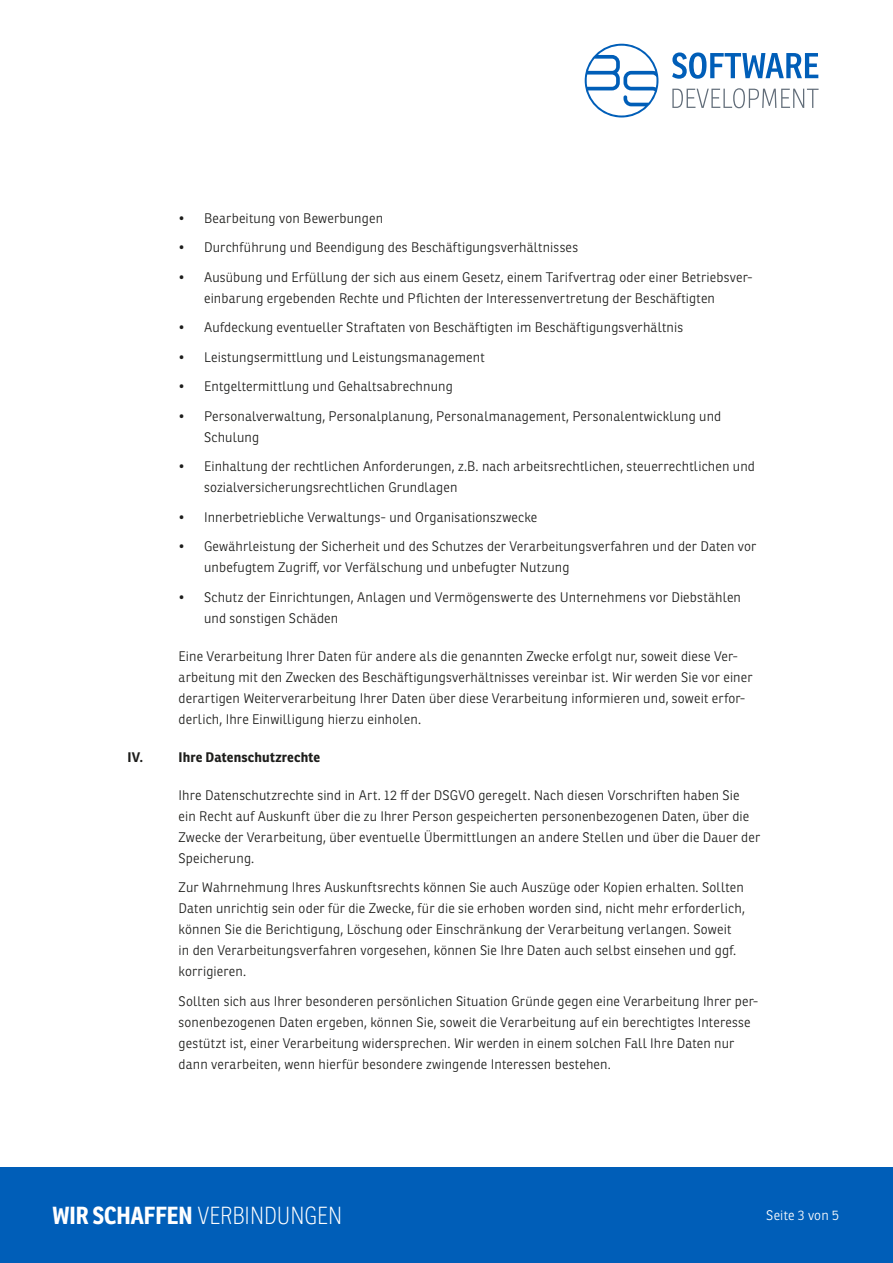
<style>
.page{position:relative;width:893px;height:1263px;background:#fff}
.page>*{position:absolute;margin:0;border:0;box-sizing:border-box;transform-origin:0 0}
.t1{font:100 24px "Ronnia Cond";color:#fff}
.t2{font:300 13.5px/21px "Ronnia";letter-spacing:.01em;color:#1d1d1b}
.t3{font:700 13.5px "Ronnia";letter-spacing:.01em;color:#1d1d1b}
.t4{font:300 13.5px "Ronnia";letter-spacing:.01em;color:#fff}
.s1{font-weight:700}
</style>
<div class="page">
<div style="left:0;top:1167px;width:893px;height:96px;background:#005eb8"></div>
<svg style="left:672px;top:88px;width:147px;height:20px"></svg>
<svg style="left:672px;top:52px;width:146px;height:27px"></svg>
<svg style="left:585px;top:44px;width:73px;height:73px"></svg>
<p class="t2" style="left:179px;top:207px;width:206px">• Bearbeitung von Bewerbungen</p>
<p class="t2" style="left:179px;top:237px;width:401px">• Durchführung und Beendigung des Beschäftigungsverhältnisses</p>
<p class="t2" style="left:204px;top:266px;width:550px;text-indent:-26px">• Ausübung und Erfüllung der sich aus einem Gesetz, einem Tarifvertrag oder einer Betriebsver&shy;einbarung ergebenden Rechte und Pflichten der Interessenvertretung der Beschäftigten</p>
<p class="t2" style="left:179px;top:317px;width:506px">• Aufdeckung eventueller Straftaten von Beschäftigten im Beschäftigungsverhältnis</p>
<p class="t2" style="left:179px;top:346px;width:308px">• Leistungsermittlung und Leistungsmanagement</p>
<p class="t2" style="left:179px;top:376px;width:276px">• Entgeltermittlung und Gehaltsabrechnung</p>
<p class="t2" style="left:204px;top:405px;width:519px;text-indent:-26px">• Personalverwaltung, Personalplanung, Personalmanagement, Personalentwicklung und<br>Schulung</p>
<p class="t2" style="left:204px;top:456px;width:552px;text-indent:-26px">• Einhaltung der rechtlichen Anforderungen, z.B. nach arbeitsrechtlichen, steuerrechtlichen und sozialversicherungsrechtlichen Grundlagen</p>
<p class="t2" style="left:179px;top:506px;width:360px">• Innerbetriebliche Verwaltungs- und Organisationszwecke</p>
<p class="t2" style="left:204px;top:536px;width:554px;text-indent:-26px">• Gewährleistung der Sicherheit und des Schutzes der Verarbeitungsverfahren und der Daten vor unbefugtem Zugriff, vor Verfälschung und unbefugter Nutzung</p>
<p class="t2" style="left:204px;top:586px;width:538px;text-indent:-26px">• Schutz der Einrichtungen, Anlagen und Vermögenswerte des Unternehmens vor Diebstählen und sonstigen Schäden</p>
<p class="t2" style="left:179px;top:645px;width:576px">Eine Verarbeitung Ihrer Daten für andere als die genannten Zwecke erfolgt nur, soweit diese Ver&shy;arbeitung mit den Zwecken des Beschäftigungsverhältnisses vereinbar ist. Wir werden Sie vor einer derartigen Weiterverarbeitung Ihrer Daten über diese Verarbeitung informieren und, soweit erfor&shy;derlich, Ihre Einwilligung hierzu einholen.</p>
<p class="t3" style="left:128px;top:748px;width:17px">IV.</p>
<p class="t3" style="left:179px;top:748px;width:143px">Ihre Datenschutzrechte</p>
<p class="t2" style="left:179px;top:784px;width:583px">Ihre Datenschutzrechte sind in Art. 12 ff der DSGVO geregelt. Nach diesen Vorschriften haben Sie ein Recht auf Auskunft über die zu Ihrer Person gespeicherten personenbezogenen Daten, über die Zwecke der Verarbeitung, über eventuelle Übermittlungen an andere Stellen und über die Dauer der Speicherung.</p>
<p class="t2" style="left:179px;top:877px;width:568px">Zur Wahrnehmung Ihres Auskunftsrechts können Sie auch Auszüge oder Kopien erhalten. Sollten Daten unrichtig sein oder für die Zwecke, für die sie erhoben worden sind, nicht mehr erforderlich, können Sie die Berichtigung, Löschung oder Einschränkung der Verarbeitung verlangen. Soweit in den Verarbeitungsverfahren vorgesehen, können Sie Ihre Daten auch selbst einsehen und ggf. korrigieren.</p>
<p class="t2" style="left:179px;top:991px;width:581px">Sollten sich aus Ihrer besonderen persönlichen Situation Gründe gegen eine Verarbeitung Ihrer per&shy;sonenbezogenen Daten ergeben, können Sie, soweit die Verarbeitung auf ein berechtigtes Interesse gestützt ist, einer Verarbeitung widersprechen. Wir werden in einem solchen Fall Ihre Daten nur dann verarbeiten, wenn hierfür besondere zwingende Interessen bestehen.</p>
<h1 class="t1" style="left:52px;top:1202px;width:291px"><span class="s1">WIR SCHAFFEN</span> VERBINDUNGEN</h1>
<p class="t4" style="left:766px;top:1207px;width:74px">Seite 3 von 5</p>
</div>
